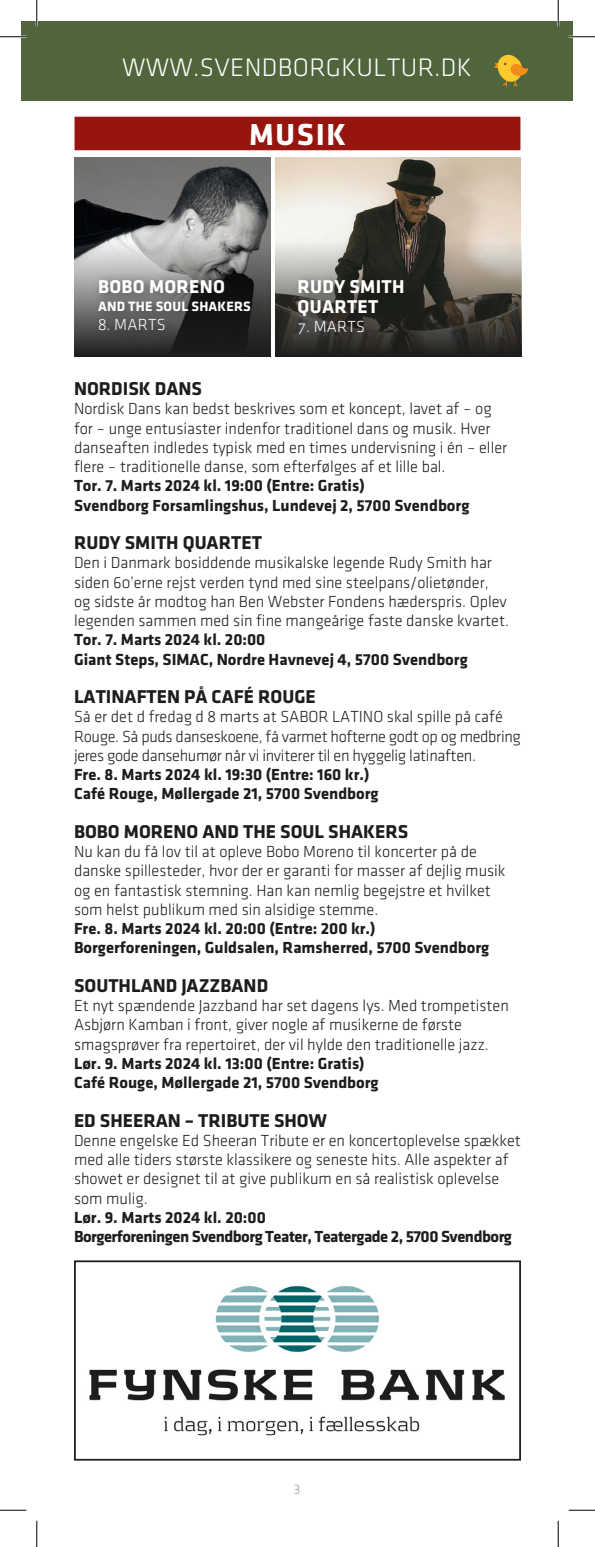
<style>
.page{position:relative;width:595px;height:1547px;background:#fff}
.page>*{position:absolute;margin:0;border:0;box-sizing:border-box;transform-origin:0 0}
.kapitel{font:700 31.5px "Klavika";letter-spacing:.055em;color:#fff}
.t1{font:26.25px "Klavika Light OSTF";letter-spacing:.015em;color:#fff}
.Overskrift_KULTUR{font:700 19.25px "Klavika";color:#1d1d1b}
.Navn_-_billede{font:700 19.25px/19.2px "Klavika";letter-spacing:.015em;color:#fff}
.brødtekst_KULTUR{font:16.62px/19.2px "Klavika Light OSTF";color:#1d1d1b}
.brødtekst_bold_KULTUR{font:700 16.62px "Klavika";color:#1d1d1b}
.brødtekst_KULTUR-2{font:16.62px/19.2px "Klavika Light OSTF";letter-spacing:-.02em;color:#1d1d1b}
.brødtekst_bold_KULTUR-2{font:700 16.62px "Klavika";letter-spacing:-.03em;color:#1d1d1b}
.dato_-_billede{font:16.62px "Klavika Light OSTF";letter-spacing:.015em;color:#fff}
.Navn_-_billede-2{font:700 14px "Klavika";letter-spacing:.015em;color:#fff}
.t2{font:14px "Klavika Light OSTF";color:#9d9d9d}
</style>
<div class="page">
<div style="left:22px;top:22px;width:15px;height:79px;background:#50653b"></div>
<div style="left:37px;top:22px;width:535px;height:79px;background:#50653b"></div>
<svg style="left:494px;top:55px;width:34px;height:32px"></svg>
<div style="left:74px;top:116px;width:447px;height:35px;background:#96150e"></div>
<img style="left:89px;top:1285px;width:416px;height:151px">
<div style="left:74px;top:1260px;width:446px;height:200px;border:2px solid #1d1d1b"></div>
<img style="left:74px;top:157px;width:197px;height:79px">
<svg style="left:74px;top:236px;width:197px;height:121px"></svg>
<div style="left:93px;top:272px;width:172px;height:71px;background:#1d1d1b;opacity:.66"></div>
<img style="left:275px;top:157px;width:245px;height:79px">
<svg style="left:275px;top:236px;width:246px;height:121px"></svg>
<div style="left:292px;top:272px;width:125px;height:74px;background:#1d1d1b;opacity:.66"></div>
<hr style="left:0;top:36px;width:26px;height:2px;background:#fff">
<hr style="left:568px;top:36px;width:26px;height:2px;background:#fff">
<hr style="left:36px;top:0;width:2px;height:26px;background:#fff">
<hr style="left:557px;top:0;width:2px;height:26px;background:#fff">
<svg style="left:0;top:36px;width:26px;height:1px"></svg>
<svg style="left:568px;top:36px;width:26px;height:1px"></svg>
<svg style="left:0;top:1510px;width:26px;height:1px"></svg>
<svg style="left:568px;top:1510px;width:26px;height:1px"></svg>
<svg style="left:36px;top:0;width:1px;height:26px"></svg>
<svg style="left:36px;top:1521px;width:1px;height:26px"></svg>
<svg style="left:557px;top:0;width:1px;height:26px"></svg>
<svg style="left:557px;top:1521px;width:1px;height:26px"></svg>
<h2 class="t1" style="left:122px;top:54px;width:351px">WWW.SVENDBORGKULTUR.DK</h2>
<p class="kapitel" style="left:249px;top:117px;width:98px">MUSIK</p>
<p class="Navn_-_billede" style="left:98px;top:277px;width:128px">BOBO MORENO</p>
<p class="Navn_-_billede-2" style="left:98px;top:299px;width:154px">AND THE SOUL SHAKERS</p>
<p class="dato_-_billede" style="left:98px;top:316px;width:69px">8. MARTS</p>
<p class="Navn_-_billede" style="left:297px;top:277px;width:108px">RUDY SMITH<br>QUARTET</p>
<p class="dato_-_billede" style="left:297px;top:318px;width:69px">7. MARTS</p>
<p class="Overskrift_KULTUR" style="left:74px;top:378px;width:129px">NORDISK DANS</p>
<p class="brødtekst_KULTUR" style="left:74px;top:399px;width:434px">Nordisk Dans kan bedst beskrives som et koncept, lavet af – og for – unge entusiaster indenfor traditionel dans og musik. Hver danseaften indledes typisk med en times undervisning i én – eller flere – traditionelle danse, som efterfølges af et lille bal.</p>
<p class="brødtekst_bold_KULTUR" style="left:74px;top:477px;width:292px">Tor. 7. Marts 2024 kl. 19:00 (Entre: Gratis)</p>
<p class="brødtekst_bold_KULTUR" style="left:74px;top:496px;width:396px">Svendborg Forsamlingshus, Lundevej 2, 5700 Svendborg</p>
<p class="Overskrift_KULTUR" style="left:74px;top:532px;width:189px">RUDY SMITH QUARTET</p>
<p class="brødtekst_KULTUR" style="left:74px;top:553px;width:436px">Den i Danmark bosiddende musikalske legende Rudy Smith har siden 60’erne rejst verden tynd med sine steelpans/olietønder, og sidste år modtog han Ben Webster Fondens hæderspris. Oplev legenden sammen med sin fine mangeårige faste danske kvartet.</p>
<p class="brødtekst_bold_KULTUR" style="left:74px;top:631px;width:193px">Tor. 7. Marts 2024 kl. 20:00</p>
<p class="brødtekst_bold_KULTUR" style="left:74px;top:650px;width:395px">Giant Steps, SIMAC, Nordre Havnevej 4, 5700 Svendborg</p>
<p class="Overskrift_KULTUR" style="left:74px;top:686px;width:243px">LATINAFTEN PÅ CAFÉ ROUGE</p>
<p class="brødtekst_KULTUR-2" style="left:74px;top:707px;width:448px">Så er det d fredag d 8 marts at SABOR LATINO skal spille på café<br>Rouge. Så puds danseskoene, få varmet hofterne godt op og medbring jeres gode dansehumør når vi inviterer til en hyggelig latinaften.</p>
<p class="brødtekst_bold_KULTUR" style="left:74px;top:765px;width:297px">Fre. 8. Marts 2024 kl. 19:30 (Entre: 160 kr.)</p>
<p class="brødtekst_bold_KULTUR" style="left:74px;top:785px;width:306px">Café Rouge, Møllergade 21, 5700 Svendborg</p>
<p class="Overskrift_KULTUR" style="left:74px;top:821px;width:335px">BOBO MORENO AND THE SOUL SHAKERS</p>
<p class="brødtekst_KULTUR" style="left:74px;top:842px;width:433px">Nu kan du få lov til at opleve Bobo Moreno til koncerter på de danske spillesteder, hvor der er garanti for masser af dejlig musik og en fantastisk stemning. Han kan nemlig begejstre et hvilket som helst publikum med sin alsidige stemme.</p>
<p class="brødtekst_bold_KULTUR" style="left:74px;top:919px;width:303px">Fre. 8. Marts 2024 kl. 20:00 (Entre: 200 kr.)</p>
<p class="brødtekst_bold_KULTUR" style="left:74px;top:939px;width:416px">Borgerforeningen, Guldsalen, Ramsherred, 5700 Svendborg</p>
<p class="Overskrift_KULTUR" style="left:74px;top:975px;width:195px">SOUTHLAND JAZZBAND</p>
<p class="brødtekst_KULTUR" style="left:74px;top:996px;width:436px">Et nyt spændende Jazzband har set dagens lys. Med trompetisten<br>Asbjørn Kamban i front, giver nogle af musikerne de første smagsprøver fra repertoiret, der vil hylde den traditionelle jazz.</p>
<p class="brødtekst_bold_KULTUR" style="left:74px;top:1054px;width:292px">Lør. 9. Marts 2024 kl. 13:00 (Entre: Gratis)</p>
<p class="brødtekst_bold_KULTUR" style="left:74px;top:1073px;width:306px">Café Rouge, Møllergade 21, 5700 Svendborg</p>
<p class="Overskrift_KULTUR" style="left:74px;top:1109px;width:254px">ED SHEERAN – TRIBUTE SHOW</p>
<p class="brødtekst_KULTUR" style="left:74px;top:1131px;width:448px">Denne engelske Ed Sheeran Tribute er en koncertoplevelse spækket med alle tiders største klassikere og seneste hits. Alle aspekter af showet er designet til at give publikum en så realistisk oplevelse som mulig.</p>
<p class="brødtekst_bold_KULTUR" style="left:74px;top:1208px;width:193px">Lør. 9. Marts 2024 kl. 20:00</p>
<p class="brødtekst_bold_KULTUR-2" style="left:74px;top:1227px;width:439px">Borgerforeningen Svendborg Teater, Teatergade 2, 5700 Svendborg</p>
<p class="t2" style="left:293px;top:1480px;width:9px">3</p>
</div>
